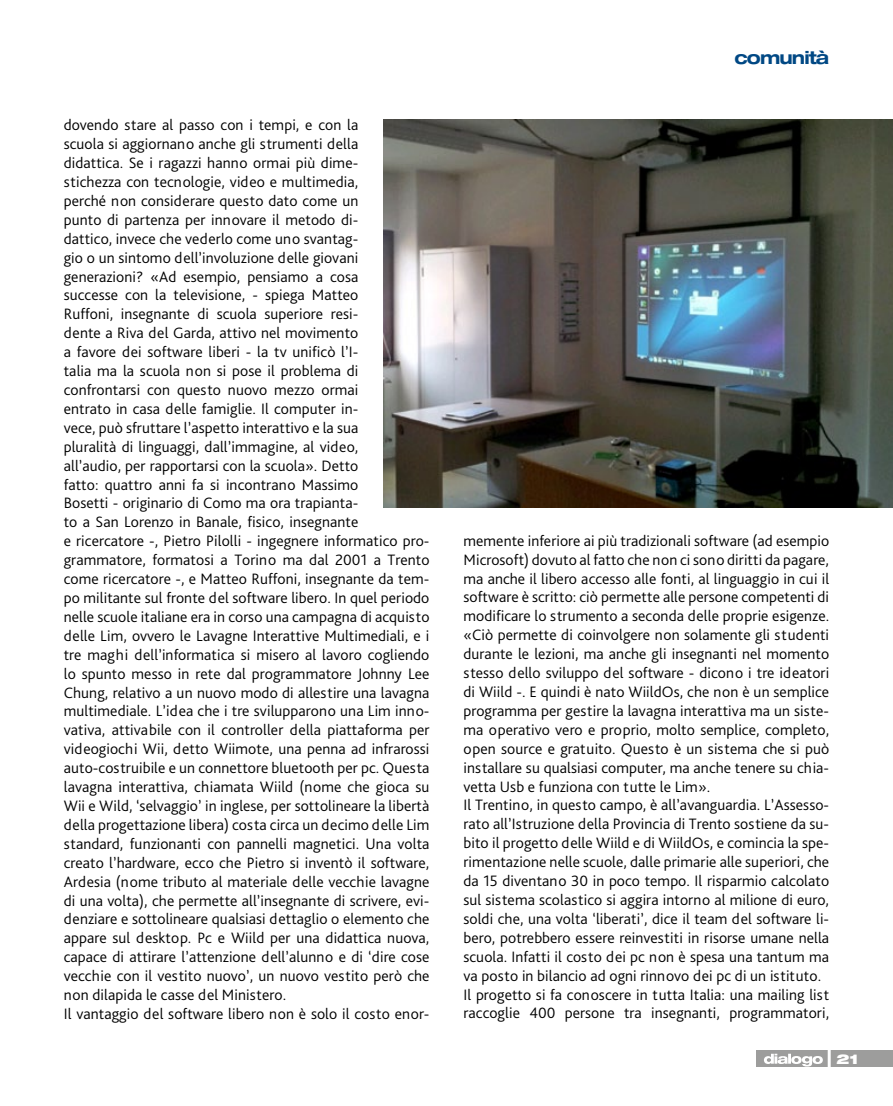
<style>
.page{position:relative;width:893px;height:1106px;background:#fff}
.page>*{position:absolute;margin:0;border:0;box-sizing:border-box;transform-origin:0 0}
.t1{font:700 expanded 18px "Helvetica Neue LT Std";letter-spacing:-.05em;color:#004884}
.Testo{font:300 15.75px/18.9px "Bliss Pro";letter-spacing:.005em;color:#000}
.t2{font:900 expanded 13.5px "Helvetica Neue LT Std";color:#fff}
</style>
<div class="page">
<div style="left:757px;top:1050px;width:136px;height:16px;background:#9d9d9c"></div>
<svg style="left:764px;top:1053px;width:59px;height:13px"></svg>
<hr style="left:828px;top:1044px;width:3px;height:24px;background:#fff">
<img style="left:384px;top:119px;width:509px;height:388px">
<p class="Testo" style="left:64px;top:115px;width:367px">dovendo stare al passo con i tempi, e con la<br>scuola si aggiornano anche gli strumenti della<br>didattica. Se i ragazzi hanno ormai più dime-<br>stichezza con tecnologie, video e multimedia,<br>perché non considerare questo dato come un<br>punto di partenza per innovare il metodo di-<br>dattico, invece che vederlo come uno svantag-<br>gio o un sintomo dell’involuzione delle giovani generazioni? «Ad esempio, pensiamo a cosa<br>successe con la televisione, - spiega Matteo<br>Ruffoni, insegnante di scuola superiore resi-<br>dente a Riva del Garda, attivo nel movimento<br>a favore dei software liberi - la tv unificò l’I-<br>talia ma la scuola non si pose il problema di confrontarsi con questo nuovo mezzo ormai<br>entrato in casa delle famiglie. Il computer in-<br>vece, può sfruttare l’aspetto interattivo e la sua<br>pluralità di linguaggi, dall’immagine, al video,<br>all’audio, per rapportarsi con la scuola». Detto<br>fatto: quattro anni fa si incontrano Massimo<br>Bosetti - originario di Como ma ora trapianta-<br>to a San Lorenzo in Banale, fisico, insegnante<br>e ricercatore -, Pietro Pilolli - ingegnere informatico pro&shy;grammatore, formatosi a Torino ma dal 2001 a Trento come ricercatore -, e Matteo Ruffoni, insegnante da tem&shy;po militante sul fronte del software libero. In quel periodo nelle scuole italiane era in corso una campagna di acquisto delle Lim, ovvero le Lavagne Interattive Multimediali, e i tre maghi dell’informatica si misero al lavoro cogliendo lo spunto messo in rete dal programmatore Johnny Lee Chung, relativo a un nuovo modo di allestire una lavagna multimediale. L’idea che i tre svilupparono una Lim inno&shy;vativa, attivabile con il controller della piattaforma per videogiochi Wii, detto Wiimote, una penna ad infrarossi auto-costruibile e un connettore bluetooth per pc. Questa lavagna interattiva, chiamata Wiild (nome che gioca su Wii e Wild, ‘selvaggio’ in inglese, per sottolineare la libertà della progettazione libera) costa circa un decimo delle Lim standard, funzionanti con pannelli magnetici. Una volta creato l’hardware, ecco che Pietro si inventò il software, Ardesia (nome tributo al materiale delle vecchie lavagne di una volta), che permette all’insegnante di scrivere, evi&shy;denziare e sottolineare qualsiasi dettaglio o elemento che appare sul desktop. Pc e Wiild per una didattica nuova, capace di attirare l’attenzione dell’alunno e di ‘dire cose vecchie con il vestito nuovo’, un nuovo vestito però che non dilapida le casse del Ministero.</p>
<p class="Testo" style="left:64px;top:1003px;width:367px">Il vantaggio del software libero non è solo il costo enor-</p>
<p class="t1" style="left:734px;top:46px;width:96px">comunità</p>
<p class="Testo" style="left:463px;top:530px;width:367px;text-align:justify">memente inferiore ai più tradizionali software (ad esempio Microsoft) dovuto al fatto che non ci sono diritti da pagare, ma anche il libero accesso alle fonti, al linguaggio in cui il software è scritto: ciò permette alle persone competenti di modificare lo strumento a seconda delle proprie esigenze. «Ciò permette di coinvolgere non solamente gli studenti durante le lezioni, ma anche gli insegnanti nel momento stesso dello sviluppo del software - dicono i tre ideatori di Wiild -. E quindi è nato WiildOs, che non è un semplice programma per gestire la lavagna interattiva ma un siste&shy;ma operativo vero e proprio, molto semplice, completo, open source e gratuito. Questo è un sistema che si può installare su qualsiasi computer, ma anche tenere su chia&shy;vetta Usb e funziona con tutte le Lim».</p>
<p class="Testo" style="left:463px;top:795px;width:367px;text-align:justify">Il Trentino, in questo campo, è all’avanguardia. L’Assesso&shy;rato all’Istruzione della Provincia di Trento sostiene da su&shy;bito il progetto delle Wiild e di WiildOs, e comincia la spe&shy;rimentazione nelle scuole, dalle primarie alle superiori, che da 15 diventano 30 in poco tempo. Il risparmio calcolato sul sistema scolastico si aggira intorno al milione di euro, soldi che, una volta ‘liberati’, dice il team del software li&shy;bero, potrebbero essere reinvestiti in risorse umane nella scuola. Infatti il costo dei pc non è spesa una tantum ma va posto in bilancio ad ogni rinnovo dei pc di un istituto.</p>
<p class="Testo" style="left:463px;top:984px;width:367px">Il progetto si fa conoscere in tutta Italia: una mailing list raccoglie 400 persone tra insegnanti, programmatori,</p>
<p class="t2" style="left:836px;top:1049px;width:24px">21</p>
</div>
